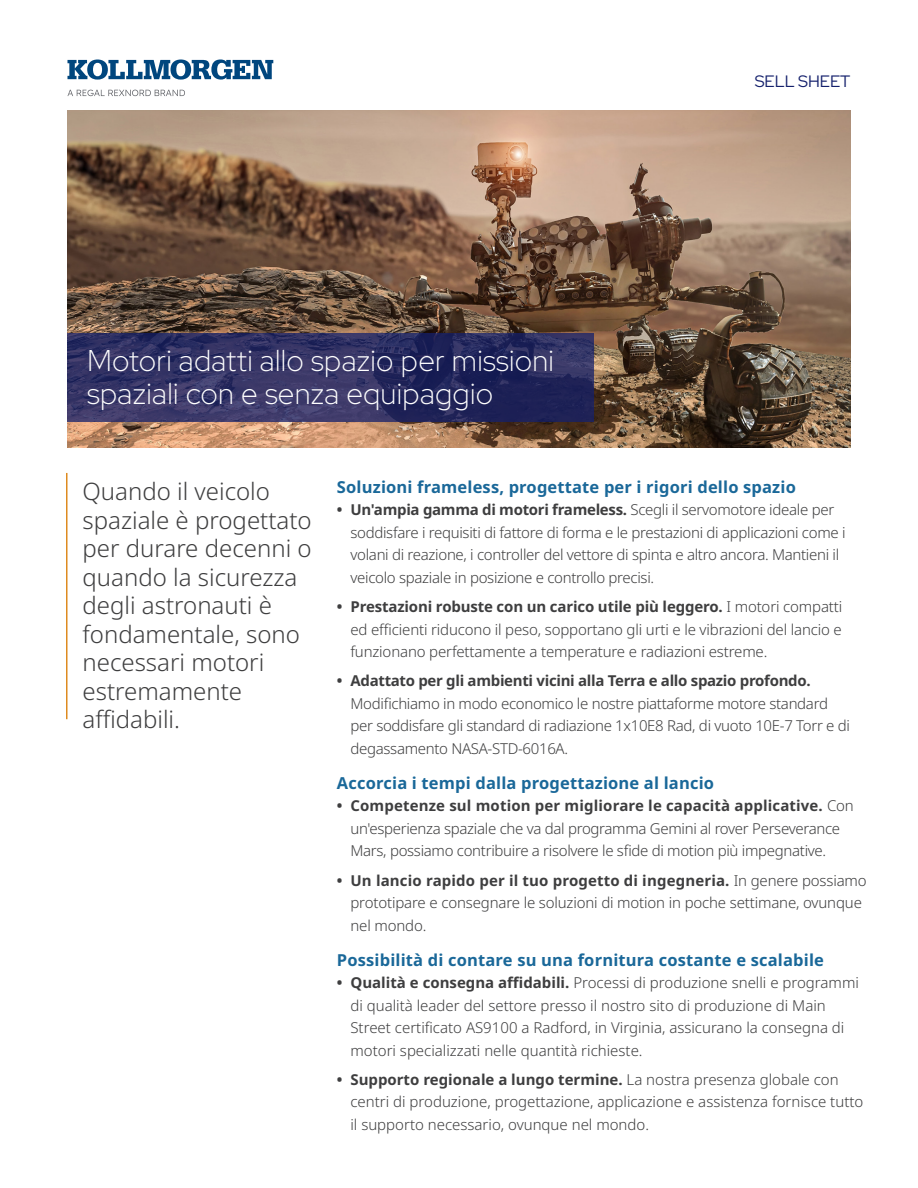
<style>
.page{position:relative;width:918px;height:1188px;background:#fff}
.page>*{position:absolute;margin:0;border:0;box-sizing:border-box;transform-origin:0 0}
.t1{font:300 30px/33px "Red Hat Display";letter-spacing:.01em;color:#fff}
.t2{font:300 24px/28.5px "Noto Sans";color:#3e3e3f}
.t3{font:700 16.5px "Noto Sans";letter-spacing:.01em;color:#1a6899}
.t4{font:16.5px "Red Hat Display";color:#14206c}
.t5{font:300 15px/22.5px "Noto Sans";letter-spacing:-.02em;color:#3e3e3f}
.t6{font:300 15px/22.5px "Noto Sans";color:#3e3e3f}
.s1{font-weight:700}
</style>
<div class="page">
<img style="left:68px;top:110px;width:782px;height:337px">
<svg style="left:68px;top:334px;width:526px;height:88px;background:#2e2f62"></svg>
<hr style="left:66px;top:473px;width:2px;height:246px;background:#de8b20">
<svg style="left:68px;top:90px;width:117px;height:6px"></svg>
<svg style="left:67px;top:60px;width:206px;height:20px"></svg>
<p class="t1" style="left:87px;top:343px;width:468px">Motori adatti allo spazio per missioni spaziali con e senza equipaggio</p>
<p class="t4" style="left:755px;top:71px;width:97px">SELL SHEET</p>
<p class="t2" style="left:83px;top:478px;width:231px">Quando il veicolo spaziale è progettato per durare decenni o quando la sicurezza degli astronauti è fondamentale, sono necessari motori estremamente affidabili.</p>
<p class="t3" style="left:337px;top:477px;width:460px">Soluzioni frameless, progettate per i rigori dello spazio</p>
<p class="t5" style="left:350px;top:499px;width:497px;text-indent:-14px"><span class="s1">• Un'ampia gamma di motori frameless.</span> Scegli il servomotore ideale per soddisfare i requisiti di fattore di forma e le prestazioni di applicazioni come i volani di reazione, i controller del vettore di spinta e altro ancora. Mantieni il veicolo spaziale in posizione e controllo precisi.</p>
<p class="t5" style="left:350px;top:596px;width:493px;text-align:justify;text-indent:-14px"><span class="s1">• Prestazioni robuste con un carico utile più leggero.</span> I motori compatti ed efficienti riducono il peso, sopportano gli urti e le vibrazioni del lancio e funzionano perfettamente a temperature e radiazioni estreme.</p>
<p class="t5" style="left:350px;top:670px;width:501px;text-indent:-14px"><span class="s1">• Adattato per gli ambienti vicini alla Terra e allo spazio profondo.<br></span>Modifichiamo in modo economico le nostre piattaforme motore standard per soddisfare gli standard di radiazione 1x10E8 Rad, di vuoto 10E-7 Torr e di degassamento NASA-STD-6016A.</p>
<p class="t3" style="left:337px;top:774px;width:379px">Accorcia i tempi dalla progettazione al lancio</p>
<p class="t5" style="left:350px;top:795px;width:505px;text-indent:-14px"><span class="s1">• Competenze sul motion per migliorare le capacità applicative.</span> Con un'esperienza spaziale che va dal programma Gemini al rover Perseverance<br>Mars, possiamo contribuire a risolvere le sfide di motion più impegnative.</p>
<p class="t5" style="left:350px;top:869px;width:518px;text-indent:-14px"><span class="s1">• Un lancio rapido per il tuo progetto di ingegneria.</span> In genere possiamo prototipare e consegnare le soluzioni di motion in poche settimane, ovunque nel mondo.</p>
<p class="t3" style="left:337px;top:950px;width:488px">Possibilità di contare su una fornitura costante e scalabile</p>
<p class="t6" style="left:350px;top:972px;width:510px;text-indent:-14px"><span class="s1">• Qualità e consegna affidabili.</span> Processi di produzione snelli e programmi di qualità leader del settore presso il nostro sito di produzione di Main Street certificato AS9100 a Radford, in Virginia, assicurano la consegna di motori specializzati nelle quantità richieste.</p>
<p class="t6" style="left:350px;top:1069px;width:514px;text-indent:-14px"><span class="s1">• Supporto regionale a lungo termine.</span> La nostra presenza globale con centri di produzione, progettazione, applicazione e assistenza fornisce tutto il supporto necessario, ovunque nel mondo.</p>
</div>
